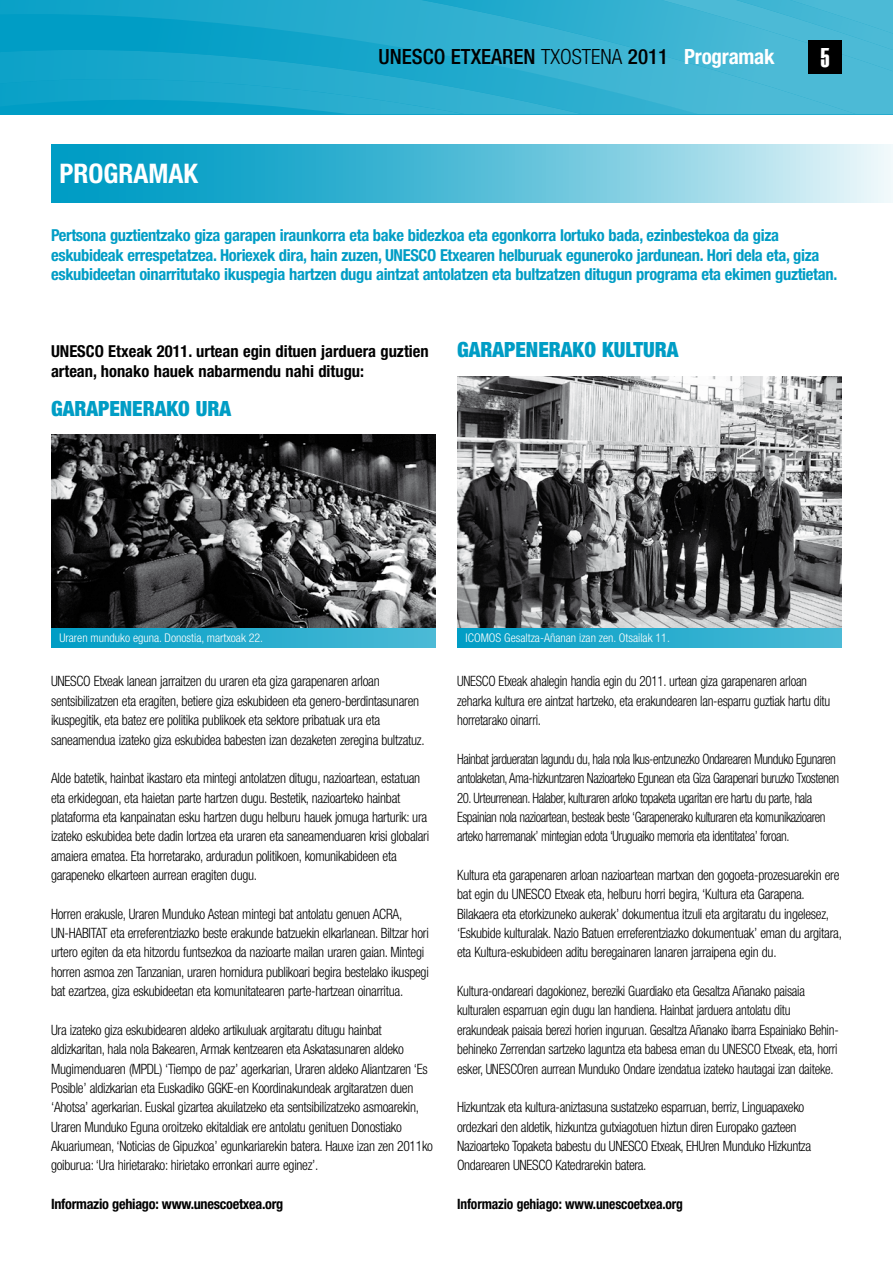
<style>
.page{position:relative;width:893px;height:1263px;background:#fff}
.page>*{position:absolute;margin:0;border:0;box-sizing:border-box;transform-origin:0 0}
.t1{font:700 condensed 27px "Helvetica Neue LT Std";color:#fff}
.t2{font:27px "Haettenschweiler";color:#fff;scale:.85 1}
.t3{font:500 condensed 21px "Helvetica Neue LT Std";color:#000}
.t4{font:900 condensed 21px "Helvetica Neue LT Std";color:#009dc5}
.t5{font:700 condensed 16.5px/19.4px "Helvetica Neue LT Std";letter-spacing:-.02em;color:#009dc5}
.t6{font:700 condensed 16.5px/19.4px "Helvetica Neue LT Std";color:#000}
.t7{font:300 condensed 14.25px/19.4px "Helvetica Neue LT Std";letter-spacing:-.02em;color:#000;scale:.95 1}
.t8{font:300 condensed 14.25px/19.4px "Helvetica Neue LT Std";letter-spacing:-.02em;color:#000;scale:.92 1}
.t9{font:300 condensed 14.25px/19.4px "Helvetica Neue LT Std";letter-spacing:-.02em;color:#000;scale:.9 1}
.t10{font:700 condensed 14.25px "Helvetica Neue LT Std";letter-spacing:-.015em;color:#000}
.t11{font:700 condensed 14.25px "Helvetica Neue LT Std";letter-spacing:-.015em;color:#000;scale:.95 1}
.t12{font:300 condensed 12px "Helvetica Neue LT Std";color:#fff}
.s1{font-weight:300}
.s2{font-weight:700;color:#fff}
</style>
<div class="page">
<svg style="left:51px;top:145px;width:842px;height:58px;background:#5ec0da"></svg>
<img style="left:51px;top:435px;width:385px;height:193px">
<div style="left:51px;top:628px;width:385px;height:20px;background:linear-gradient(to right,#009dc5,#4cbad6)"></div>
<img style="left:457px;top:377px;width:385px;height:251px">
<div style="left:457px;top:628px;width:385px;height:19px;background:linear-gradient(to right,#009dc5,#4cbad6)"></div>
<svg style="left:0;top:0;width:422px;height:114px;background:#15a5c9"></svg>
<svg style="left:422px;top:0;width:471px;height:114px;background:#37b2d1"></svg>
<svg style="left:662px;top:0;width:231px;height:71px;background:#47b8d5"></svg>
<div style="left:808px;top:40px;width:34px;height:34px;background:#000"></div>
<h1 class="t1" style="left:60px;top:157px;width:126px">PROGRAMAK</h1>
<h2 class="t3" style="left:378px;top:44px;width:398px">UNESCO ETXEAREN <span class="s1">TXOSTENA</span> 2011 <span class="s2">Programak</span></h2>
<h1 class="t2" style="left:821px;top:39px;width:12px">5</h1>
<p class="t5" style="left:51px;top:226px;width:788px">Pertsona guztientzako giza garapen iraunkorra eta bake bidezkoa eta egonkorra lortuko bada, ezinbestekoa da giza eskubideak errespetatzea. Horiexek dira, hain zuzen, UNESCO Etxearen helburuak eguneroko jardunean. Hori dela eta, giza eskubideetan oinarritutako ikuspegia hartzen dugu aintzat antolatzen eta bultzatzen ditugun programa eta ekimen guztietan.</p>
<p class="t6" style="left:51px;top:342px;width:379px">UNESCO Etxeak 2011. urtean egin dituen jarduera guztien artean, honako hauek nabarmendu nahi ditugu:</p>
<h2 class="t4" style="left:51px;top:395px;width:25px">GARAPENERAKO</h2>
<h2 class="t4" style="left:196px;top:395px;width:13px">URA</h2>
<h2 class="t4" style="left:457px;top:337px;width:25px">GARAPENERAKO</h2>
<h2 class="t4" style="left:602px;top:337px;width:44px">KU LTURA</h2>
<p class="t12" style="left:60px;top:631px;width:205px">Uraren munduko eguna. Donostia, martxoak 22.</p>
<p class="t12" style="left:466px;top:631px;width:206px">ICOMOS Gesaltza-Añanan izan zen. Otsailak 11.</p>
<p class="t7" style="left:51px;top:672px;width:395px">UNESCO Etxeak lanean jarraitzen du uraren eta giza garapenaren arloan sentsibilizatzen eta eragiten, betiere giza eskubideen eta genero-berdintasunaren ikuspegitik, eta batez ere politika publikoek eta sektore pribatuak ura eta saneamendua izateko giza eskubidea babesten izan dezaketen zeregina bultzatuz.</p>
<p class="t7" style="left:51px;top:768px;width:400px">Alde batetik, hainbat ikastaro eta mintegi antolatzen ditugu, nazioartean, estatuan eta erkidegoan, eta haietan parte hartzen dugu. Bestetik, nazioarteko hainbat plataforma eta kanpainatan esku hartzen dugu helburu hauek jomuga harturik: ura izateko eskubidea bete dadin lortzea eta uraren eta saneamenduaren krisi globalari amaiera ematea. Eta horretarako, arduradun politikoen, komunikabideen eta garapeneko elkarteen aurrean eragiten dugu.</p>
<p class="t7" style="left:51px;top:904px;width:399px">Horren erakusle, Uraren Munduko Astean mintegi bat antolatu genuen ACRA, UN-HABITAT eta erreferentziazko beste erakunde batzuekin elkarlanean. Biltzar hori urtero egiten da eta hitzordu funtsezkoa da nazioarte mailan uraren gaian. Mintegi horren asmoa zen Tanzanian, uraren hornidura publikoari begira bestelako ikuspegi bat ezartzea, giza eskubideetan eta komunitatearen parte-hartzean oinarritua.</p>
<p class="t7" style="left:51px;top:1020px;width:404px">Ura izateko giza eskubidearen aldeko artikuluak argitaratu ditugu hainbat aldizkaritan, hala nola Bakearen, Armak kentzearen eta Askatasunaren aldeko Mugimenduaren (MPDL) ‘Tiempo de paz’ agerkarian, Uraren aldeko Aliantzaren ‘Es Posible’ aldizkarian eta Euskadiko GGKE-en Koordinakundeak argitaratzen duen ‘Ahotsa’ agerkarian. Euskal gizartea akuilatzeko eta sentsibilizatzeko asmoarekin, Uraren Munduko Eguna oroitzeko ekitaldiak ere antolatu genituen Donostiako Akuariumean, ‘Noticias de Gipuzkoa’ egunkariarekin batera. Hauxe izan zen 2011ko goiburua: ‘Ura hirietarako: hirietako erronkari aurre eginez’.</p>
<p class="t10" style="left:51px;top:1195px;width:234px">Informazio gehiago: www.unescoetxea.org</p>
<p class="t8" style="left:457px;top:672px;width:407px">UNESCO Etxeak ahalegin handia egin du 2011. urtean giza garapenaren arloan zeharka kultura ere aintzat hartzeko, eta erakundearen lan-esparru guztiak hartu ditu horretarako oinarri.</p>
<p class="t9" style="left:457px;top:749px;width:426px">Hainbat jardueratan lagundu du, hala nola Ikus-entzunezko Ondarearen Munduko Egunaren antolaketan, Ama-hizkuntzaren Nazioarteko Egunean eta Giza Garapenari buruzko Txostenen</p>
<p class="t9" style="left:457px;top:788px;width:411px">20. Urteurrenean. Halaber, kulturaren arloko topaketa ugaritan ere hartu du parte, hala<br>Espainian nola nazioartean, besteak beste ‘Garapenerako kulturaren eta komunikazioaren arteko harremanak’ mintegian edota ‘Uruguaiko memoria eta identitatea’ foroan.</p>
<p class="t7" style="left:457px;top:865px;width:407px">Kultura eta garapenaren arloan nazioartean martxan den gogoeta-prozesuarekin ere bat egin du UNESCO Etxeak eta, helburu horri begira, ‘Kultura eta Garapena.<br>Bilakaera eta etorkizuneko aukerak’ dokumentua itzuli eta argitaratu du ingelesez, ‘Eskubide kulturalak. Nazio Batuen erreferentziazko dokumentuak’ eman du argitara, eta Kultura-eskubideen aditu beregainaren lanaren jarraipena egin du.</p>
<p class="t8" style="left:457px;top:981px;width:416px">Kultura-ondareari dagokionez, bereziki Guardiako eta Gesaltza Añanako paisaia kulturalen esparruan egin dugu lan handiena. Hainbat jarduera antolatu ditu erakundeak paisaia berezi horien inguruan. Gesaltza Añanako ibarra Espainiako Behin&shy;behineko Zerrendan sartzeko laguntza eta babesa eman du UNESCO Etxeak, eta, horri esker, UNESCOren aurrean Munduko Ondare izendatua izateko hautagai izan daiteke.</p>
<p class="t7" style="left:457px;top:1097px;width:374px">Hizkuntzak eta kultura-aniztasuna sustatzeko esparruan, berriz, Linguapaxeko ordezkari den aldetik, hizkuntza gutxiagotuen hiztun diren Europako gazteen Nazioarteko Topaketa babestu du UNESCO Etxeak, EHUren Munduko Hizkuntza Ondarearen UNESCO Katedrarekin batera.</p>
<p class="t11" style="left:457px;top:1195px;width:239px">Informazio gehiago: www.unescoetxea.org</p>
</div>
